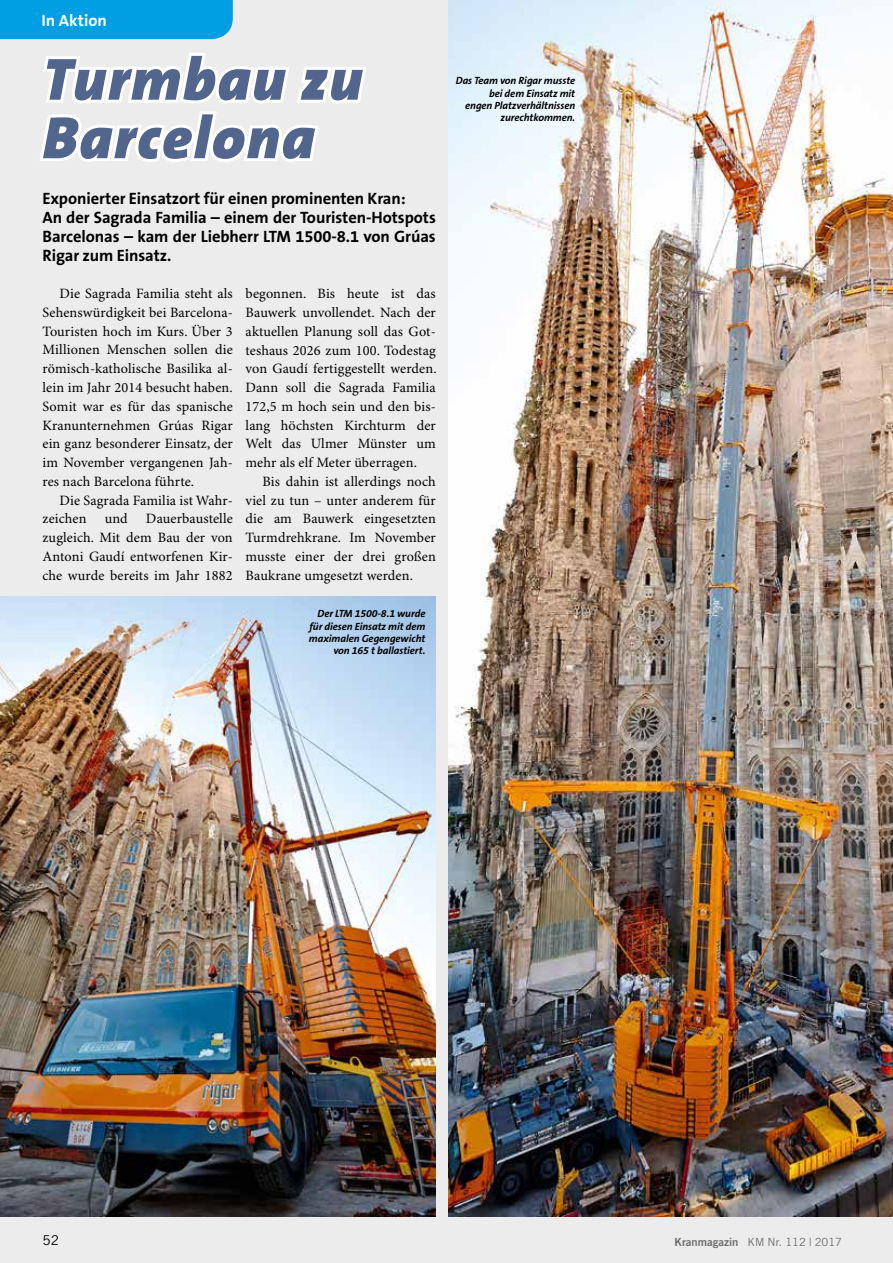
<style>
.page{position:relative;width:893px;height:1263px;background:#ececec}
.page>*{position:absolute;margin:0;border:0;box-sizing:border-box;transform-origin:0 0}
.t1{font:italic 900 60px/58.5px "The Sans B9";letter-spacing:.03em;color:#51658d}
.t2{font:700 16.5px/18.8px "The Sans B7";letter-spacing:-.005em;color:#000}
.t3{font:700 16.5px "The Sans B7";color:#fff}
.t4{font:14.25px/18.8px "Minion Pro";letter-spacing:.01em;color:#000;text-align:justify}
.t5{font:13.5px "Trade Gothic";color:#000}
.t6{font:11.25px "Trade Gothic";color:#6e6e6e}
.t7{font:italic 700 10.5px/12.3px "The Sans B7";letter-spacing:-.005em;color:#000;text-align:right}
.s1{font-family:"Trade Gothic Bold Two"}
</style>
<div class="page">
<div style="left:0;top:0;width:233px;height:39px;background:#009ee3"></div>
<svg style="left:40px;top:53px;width:326px;height:109px"></svg>
<img style="left:449px;top:0;width:444px;height:1216px">
<img style="left:0;top:596px;width:436px;height:620px">
<p class="t3" style="left:41px;top:11px;width:67px">In Aktion</p>
<h1 class="t1" style="left:43px;top:52px;width:321px">Turmbau zu<br>Barcelona</h1>
<p class="t2" style="left:43px;top:190px;width:395px">Exponierter Einsatzort für einen prominenten Kran:<br>An der Sagrada Familia – einem der Touristen-Hotspots Barcelonas – kam der Liebherr LTM 1500-8.1 von Grúas Rigar zum Einsatz.</p>
<p class="t4" style="left:43px;top:285px;width:192px;text-indent:17px">Die Sagrada Familia steht als Sehenswürdigkeit bei Barcelona-Touristen hoch im Kurs. Über 3<br>Millionen Menschen sollen die römisch-katholische Basilika al&shy;lein im Jahr 2014 besucht haben.<br>Somit war es für das spanische Kranunternehmen Grúas Rigar ein ganz besonderer Einsatz, der im November vergangenen Jah&shy;res nach Barcelona führte.</p>
<p class="t4" style="left:43px;top:491px;width:192px;text-indent:17px">Die Sagrada Familia ist Wahr&shy;zeichen</p>
<p class="t4" style="left:246px;top:285px;width:193px">begonnen. Bis heute ist das Bauwerk unvollendet. Nach der aktuellen Planung soll das Got&shy;teshaus 2026 zum 100. Todestag von Gaudí fertiggestellt werden.<br>Dann soll die Sagrada Familia 172,5 m hoch sein und den bis&shy;lang höchsten Kirchturm der Welt das Ulmer Münster um mehr als elf Meter überragen.</p>
<p class="t4" style="left:246px;top:472px;width:192px;text-indent:17px">Bis dahin ist allerdings noch viel zu tun – unter anderem für die am Bauwerk eingesetzten Turmdrehkrane. Im November musste einer der drei großen Baukrane umgesetzt werden.</p>
<p class="t4" style="left:43px;top:510px;width:192px;text-indent:103px">Dauerbaustelle zugleich. Mit dem Bau der von Antoni Gaudí entworfenen Kir&shy;che wurde bereits im Jahr 1882</p>
<p class="t4" style="left:105px;top:510px;width:25px">und</p>
<p class="t7" style="left:309px;top:608px;width:118px">Der LTM 1500-8.1 wurde für diesen Einsatz mit dem maximalen Gegengewicht von 165 t ballastiert.</p>
<p class="t7" style="left:456px;top:75px;width:121px">Das Team von Rigar musste bei dem Einsatz mit<br>engen Platzverhältnissen zurechtkommen.</p>
<p class="t5" style="left:43px;top:1232px;width:18px">52</p>
<p class="t6" style="left:675px;top:1235px;width:169px"><span class="s1">Kranmagazin</span> KM Nr. 112 | 2017</p>
</div>
